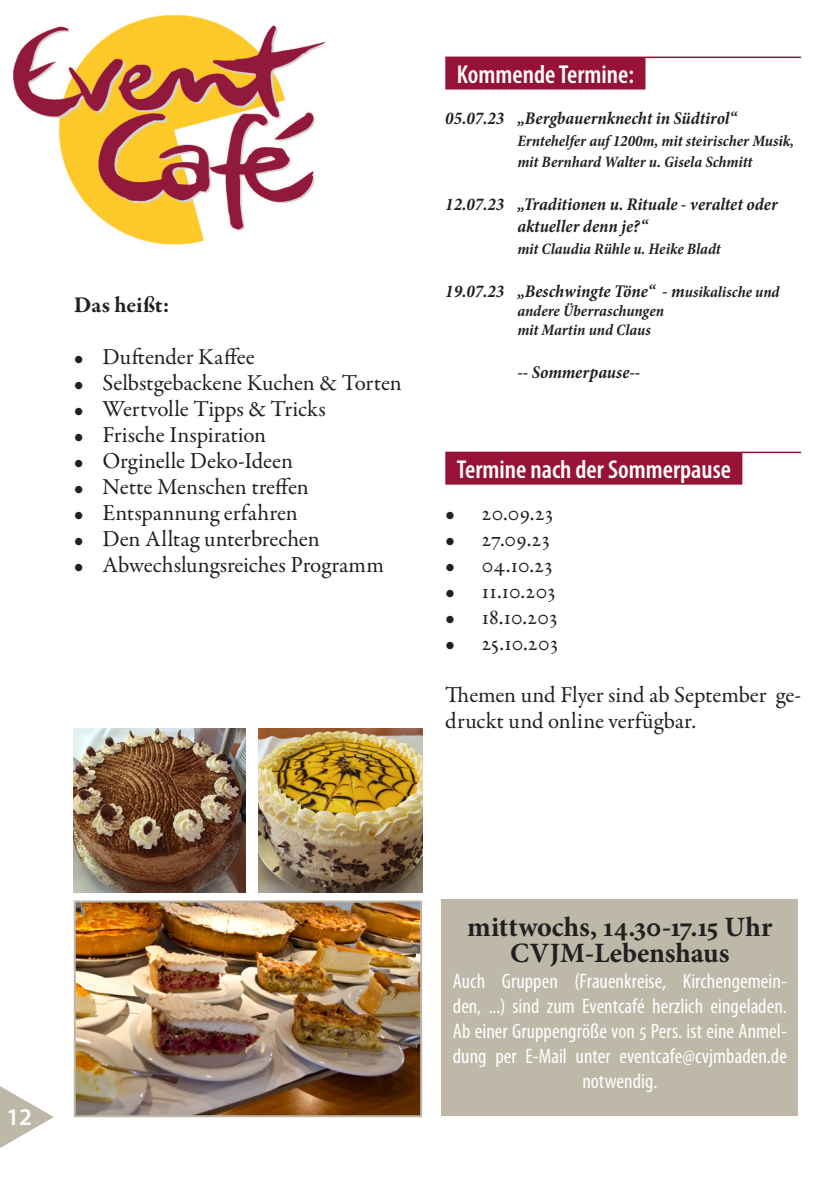
<style>
.page{position:relative;width:840px;height:1191px;background:#fff}
.page>*{position:absolute;margin:0;border:0;box-sizing:border-box;transform-origin:0 0}
.t1{font:700 28px/26px "Minion Pro";color:#231f20;text-align:center}
.t2{font:600 condensed 26px "Myriad Pro";color:#fff}
.t3{font:600 24px "Myriad Pro";color:#fff}
.t4{font:23px/26px "Garamond Premr Pro";letter-spacing:-.005em;color:#231f20}
.t5{font:700 23px "Garamond Premr Pro";color:#231f20}
.t6{font:condensed 21px/25.2px "Myriad Pro";color:#fff;text-align:center}
.t7{font:italic 700 condensed 18px/21.6px "Minion Pro";color:#231f20}
.t8{font:italic 700 condensed 16px/21.6px "Minion Pro";letter-spacing:-.005em;color:#231f20}
.s1{font-size:16px}
</style>
<div class="page">
<svg style="left:0;top:1086px;width:54px;height:62px"></svg>
<hr style="left:445px;top:57px;width:355px;height:1px;background:#961236">
<div style="left:445px;top:57px;width:200px;height:32px;background:#961236"></div>
<hr style="left:445px;top:452px;width:355px;height:1px;background:#961236">
<div style="left:445px;top:452px;width:297px;height:32px;background:#961236"></div>
<img style="left:77px;top:903px;width:342px;height:211px">
<div style="left:74px;top:900px;width:348px;height:217px;border:2px solid #beb8a9"></div>
<img style="left:13px;top:15px;width:313px;height:230px">
<div style="left:441px;top:899px;width:356px;height:217px;background:#beb8a9"></div>
<img style="left:74px;top:729px;width:171px;height:163px">
<img style="left:258px;top:729px;width:164px;height:163px">
<p class="t5" style="left:74px;top:291px;width:97px">Das heißt:</p>
<p class="t4" style="left:74px;top:344px;width:182px">• Duftender Kaffee</p>
<p class="t4" style="left:74px;top:370px;width:329px">• Selbstgebackene Kuchen &amp; Torten</p>
<p class="t4" style="left:74px;top:396px;width:253px">• Wertvolle Tipps &amp; Tricks</p>
<p class="t4" style="left:74px;top:422px;width:194px">• Frische Inspiration</p>
<p class="t4" style="left:74px;top:448px;width:220px">• Orginelle Deko-Ideen</p>
<p class="t4" style="left:74px;top:474px;width:236px">• Nette Menschen treffen</p>
<p class="t4" style="left:74px;top:500px;width:225px">• Entspannung erfahren</p>
<p class="t4" style="left:74px;top:526px;width:247px">• Den Alltag unterbrechen</p>
<p class="t4" style="left:74px;top:552px;width:311px">• Abwechslungsreiches Programm</p>
<p class="t2" style="left:456px;top:58px;width:179px">Kommende Termine:</p>
<p class="t7" style="left:445px;top:107px;width:293px">05.07.23 „Bergbauernknecht in Südtirol“</p>
<p class="t8" style="left:517px;top:129px;width:278px">Erntehelfer auf 1200m, mit steirischer Musik, mit Bernhard Walter u. Gisela Schmitt</p>
<p class="t7" style="left:517px;top:194px;width:262px;text-indent:-72px">12.07.23 „Traditionen u. Rituale - veraltet oder aktueller denn je?“</p>
<p class="t8" style="left:517px;top:237px;width:205px">mit Claudia Rühle u. Heike Bladt</p>
<p class="t7" style="left:445px;top:280px;width:335px">19.07.23 „Beschwingte Töne“ - m<span class="s1">usikalische und</span></p>
<p class="t8" style="left:517px;top:301px;width:148px;line-height:19.2px">andere Überraschungen mit Martin und Claus</p>
<p class="t7" style="left:517px;top:362px;width:124px">-- Sommerpause--</p>
<p class="t2" style="left:456px;top:453px;width:276px">Termine nach der Sommerpause</p>
<p class="t4" style="left:445px;top:500px;width:109px">• 20.09.23</p>
<p class="t4" style="left:445px;top:526px;width:106px">• 27.09.23</p>
<p class="t4" style="left:445px;top:552px;width:109px">• 04.10.23</p>
<p class="t4" style="left:445px;top:578px;width:112px">• 11.10.203</p>
<p class="t4" style="left:445px;top:604px;width:114px">• 18.10.203</p>
<p class="t4" style="left:445px;top:630px;width:115px">• 25.10.203</p>
<p class="t4" style="left:445px;top:682px;width:357px">Themen und Flyer sind ab September ge&shy;druckt und online verfügbar.</p>
<p class="t3" style="left:6px;top:1101px;width:27px">12</p>
<p class="t1" style="left:467px;top:914px;width:306px">mittwochs, 14.30-17.15 Uhr<br>CVJM-Lebenshaus</p>
<p class="t6" style="left:452px;top:967px;width:335px">Auch Gruppen (Frauenkreise, Kirchengemein&shy;den, ...) sind zum Eventcafé herzlich eingeladen.<br>Ab einer Gruppengröße von 5 Pers. ist eine Anmel&shy;dung per E-Mail unter eventcafe@cvjmbaden.de notwendig.</p>
</div>
